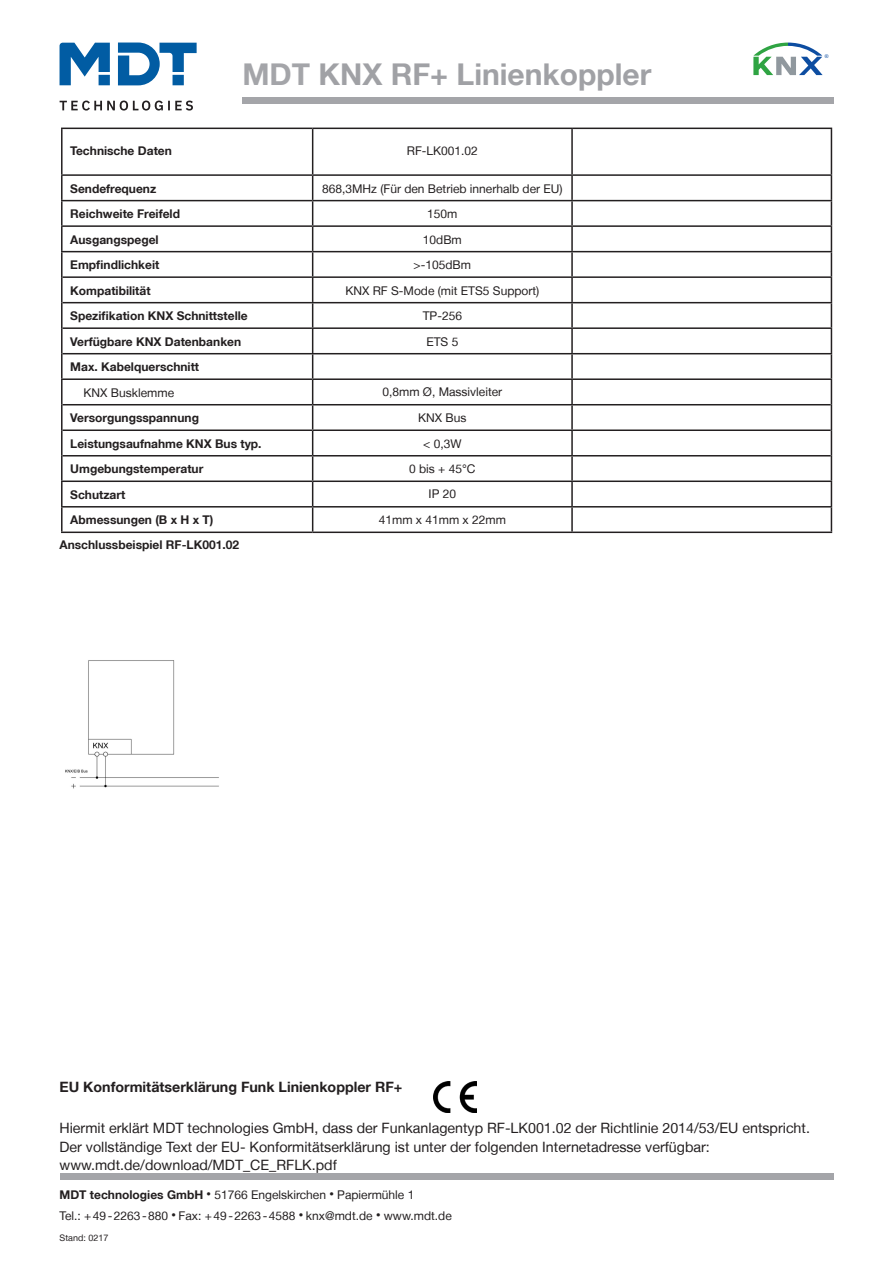
<style>
.page{position:relative;width:893px;height:1263px;background:#fff}
.page>*{position:absolute;margin:0;border:0;box-sizing:border-box;transform-origin:0 0}
.t1{font:700 30px "Helvetica Neue LT";color:#a0a1a5}
.t2{font:14.25px/18.8px "Helvetica Neue LT";color:#231f20}
.t3{font:700 14.25px "Helvetica Neue LT";color:#231f20}
.td-data{font:700 12px "Helvetica Neue LT";color:#231f20}
.td-data-centered{font:12px/21px "Helvetica Neue LT";color:#231f20}
.td-title{font:700 12px "Helvetica Neue LT";color:#231f20}
.td-data-2{font:12px "Helvetica Neue LT";color:#231f20}
.td-title-2{font:12px "Helvetica Neue LT";color:#231f20}
.t4{font:9px "Helvetica Neue LT";color:#231f20}
.t5{font:5.1px "Arial";color:#0d4da1}
.s1{color:#a4a5a9}
.s2{font-weight:700}
.s3{font-size:9px}
</style>
<div class="page">
<hr style="left:61px;top:128px;width:252px;height:1px;background:#231f20">
<hr style="left:61px;top:129px;width:2px;height:45px;background:#231f20">
<hr style="left:61px;top:354px;width:2px;height:24px;background:#231f20">
<hr style="left:61px;top:378px;width:252px;height:2px;background:#231f20">
<hr style="left:61px;top:380px;width:2px;height:25px;background:#231f20">
<hr style="left:61px;top:405px;width:2px;height:25px;background:#231f20">
<hr style="left:61px;top:430px;width:2px;height:26px;background:#231f20">
<hr style="left:61px;top:456px;width:2px;height:24px;background:#231f20">
<hr style="left:61px;top:480px;width:252px;height:2px;background:#231f20">
<hr style="left:61px;top:482px;width:2px;height:24px;background:#231f20">
<hr style="left:61px;top:506px;width:252px;height:1px;background:#231f20">
<hr style="left:61px;top:507px;width:2px;height:24px;background:#231f20">
<hr style="left:61px;top:531px;width:252px;height:2px;background:#231f20">
<hr style="left:313px;top:531px;width:259px;height:2px;background:#231f20">
<hr style="left:572px;top:531px;width:260px;height:2px;background:#231f20">
<hr style="left:61px;top:174px;width:252px;height:2px;background:#231f20">
<hr style="left:61px;top:176px;width:2px;height:24px;background:#231f20">
<hr style="left:61px;top:200px;width:252px;height:1px;background:#231f20">
<hr style="left:61px;top:201px;width:2px;height:24px;background:#231f20">
<hr style="left:61px;top:225px;width:252px;height:2px;background:#231f20">
<hr style="left:61px;top:227px;width:2px;height:24px;background:#231f20">
<hr style="left:61px;top:251px;width:252px;height:1px;background:#231f20">
<hr style="left:61px;top:252px;width:2px;height:25px;background:#231f20">
<hr style="left:61px;top:277px;width:2px;height:26px;background:#231f20">
<hr style="left:61px;top:303px;width:2px;height:25px;background:#231f20">
<hr style="left:61px;top:328px;width:2px;height:26px;background:#231f20">
<svg style="left:62px;top:128px;width:770px;height:403px"></svg>
<hr style="left:312px;top:353px;width:260px;height:1px;background:#231f20">
<hr style="left:572px;top:353px;width:260px;height:1px;background:#231f20">
<img style="left:434px;top:1082px;width:42px;height:30px">
<img style="left:65px;top:660px;width:154px;height:129px">
<svg style="left:60px;top:43px;width:137px;height:42px"></svg>
<svg style="left:60px;top:100px;width:133px;height:11px"></svg>
<div style="left:242px;top:98px;width:591px;height:6px;background:#a4a5a9"></div>
<div style="left:60px;top:1174px;width:773px;height:6px;background:#a4a5a9"></div>
<svg style="left:753px;top:43px;width:70px;height:32px"></svg>
<p class="t1" style="left:242px;top:56px;width:411px"><span class="s1">MDT</span> KNX RF+ Linienkoppler</p>
<p class="td-title" style="left:70px;top:143px;width:103px">Technische Daten</p>
<p class="td-title-2" style="left:407px;top:143px;width:73px">RF-LK001.02</p>
<p class="td-data" style="left:70px;top:181px;width:88px">Sendefrequenz</p>
<p class="td-data-centered" style="left:322px;top:178px;width:242px">868,3MHz (Für den Betrieb innerhalb der EU)</p>
<p class="td-data" style="left:70px;top:206px;width:111px">Reichweite Freifeld</p>
<p class="td-data-centered" style="left:427px;top:203px;width:32px">150m</p>
<p class="td-data" style="left:70px;top:232px;width:90px">Ausgangspegel</p>
<p class="td-data-centered" style="left:423px;top:229px;width:40px">10dBm</p>
<p class="td-data" style="left:70px;top:257px;width:91px">Empfindlichkeit</p>
<p class="td-data-centered" style="left:414px;top:254px;width:59px">&gt;-105dBm</p>
<p class="td-data" style="left:70px;top:283px;width:82px">Kompatibilität</p>
<p class="td-data-centered" style="left:345px;top:280px;width:196px">KNX RF S-Mode (mit ETS5 Support)</p>
<p class="td-data" style="left:70px;top:308px;width:179px">Spezifikation KNX Schnittstelle</p>
<p class="td-data-centered" style="left:423px;top:305px;width:41px">TP-256</p>
<p class="td-data" style="left:70px;top:334px;width:172px">Verfügbare KNX Datenbanken</p>
<p class="td-data-centered" style="left:426px;top:331px;width:34px">ETS 5</p>
<p class="td-data" style="left:70px;top:359px;width:130px">Max. Kabelquerschnitt</p>
<p class="td-data-2" style="left:84px;top:385px;width:92px">KNX Busklemme</p>
<p class="td-data-centered" style="left:382px;top:381px;width:121px">0,8mm Ø, Massivleiter</p>
<p class="td-data" style="left:70px;top:410px;width:130px">Versorgungsspannung</p>
<p class="td-data-centered" style="left:418px;top:407px;width:50px">KNX Bus</p>
<p class="td-data" style="left:70px;top:436px;width:193px">Leistungsaufnahme KNX Bus typ.</p>
<p class="td-data-centered" style="left:423px;top:433px;width:40px">&lt; 0,3W</p>
<p class="td-data" style="left:70px;top:462px;width:135px">Umgebungstemperatur</p>
<p class="td-data-centered" style="left:409px;top:458px;width:68px">0 bis + 45°C</p>
<p class="td-data" style="left:70px;top:487px;width:57px">Schutzart</p>
<p class="td-data-centered" style="left:429px;top:483px;width:29px">IP 20</p>
<p class="td-data" style="left:70px;top:513px;width:145px">Abmessungen (B x H x T)</p>
<p class="td-data-centered" style="left:379px;top:509px;width:129px">41mm x 41mm x 22mm</p>
<p class="td-data" style="left:60px;top:537px;width:181px">Anschlussbeispiel RF-LK001.02</p>
<p class="t5" style="left:825px;top:53px;width:5px">®</p>
<p class="t3" style="left:60px;top:1078px;width:344px">EU Konformitätserklärung Funk Linienkoppler RF+</p>
<p class="t2" style="left:60px;top:1118px;width:752px">Hiermit erklärt MDT technologies GmbH, dass der Funkanlagentyp RF-LK001.02 der Richtlinie 2014/53/EU entspricht.<br>Der vollständige Text der EU- Konformitätserklärung ist unter der folgenden Internetadresse verfügbar: www.mdt.de/download/MDT_CE_RFLK.pdf</p>
<p class="td-data-centered" style="left:60px;top:1183px;width:394px"><span class="s2">MDT technologies GmbH</span> <span class="s3">•</span> 51766 Engelskirchen <span class="s3">•</span> Papiermühle 1<br>Tel.: +49-2263-880 <span class="s3">•</span> Fax: +49-2263-4588 <span class="s3">•</span> knx@mdt.de <span class="s3">•</span> www.mdt.de</p>
<p class="t4" style="left:60px;top:1232px;width:50px">Stand: 0217</p>
</div>
